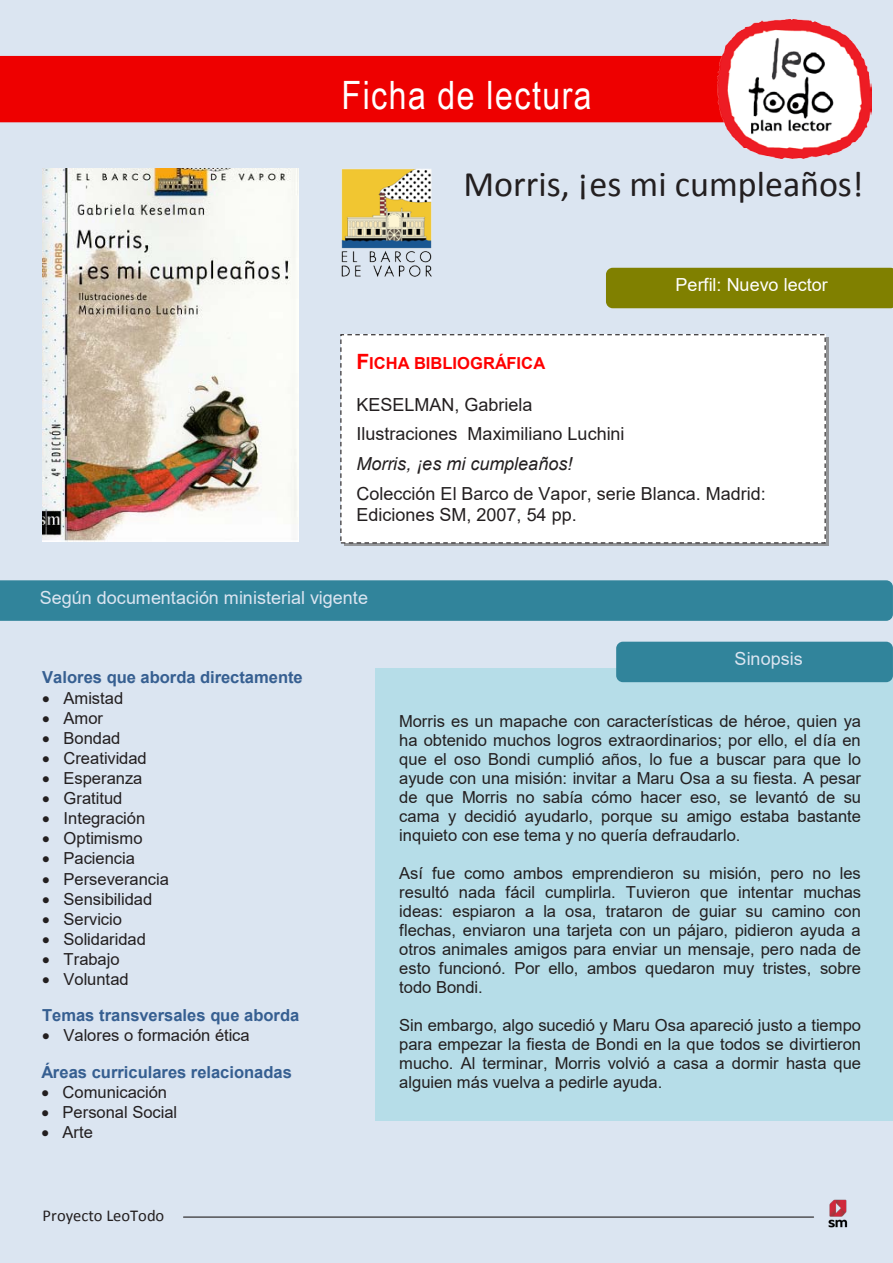
<style>
.page{position:relative;width:893px;height:1263px;background:#fff}
.page>*{position:absolute;margin:0;border:0;box-sizing:border-box;transform-origin:0 0}
.t1{font:39px "Arial Narrow";letter-spacing:.035em;color:#fff}
.t2{font:36px "Calibri";color:#231f20}
.t3{font:18px/29.7px "Arial";letter-spacing:.005em;color:#231f20}
.t4{font:18px "Arial";letter-spacing:.005em;color:#dbe5f1}
.t5{font:18px "Arial";letter-spacing:.005em;color:#fff}
.t6{font:16.5px/19px "Arial";color:#231f20;text-align:justify}
.t7{font:700 16.5px/36px "Arial";color:#365f91}
.t8{font:700 16.5px "Arial";letter-spacing:.005em;color:#f00}
.t9{font:16.5px "Calibri";color:#231f20}
.s1{font-size:21px}
.s2{font-style:italic}
.s3{color:#231f20}
.s4{font-weight:400;color:#231f20}
</style>
<div class="page">
<div style="left:0;top:1px;width:893px;height:1262px;background:#dbe5f1"></div>
<hr style="left:184px;top:1216px;width:630px;height:1px;background:#231f20">
<img style="left:42px;top:168px;width:256px;height:374px">
<div style="left:376px;top:668px;width:517px;height:452px;background:#b6dde8"></div>
<div style="left:341px;top:335px;width:484px;height:208px;background:#fff"></div>
<div style="left:606px;top:268px;width:287px;height:40px;background:#808000"></div>
<div style="left:616px;top:642px;width:277px;height:40px;background:#31849b;border-radius:7px"></div>
<div style="left:0;top:580px;width:893px;height:41px;background:#31849b"></div>
<div style="left:0;top:56px;width:718px;height:66px;background:#e00"></div>
<img style="left:718px;top:20px;width:154px;height:138px">
<img style="left:341px;top:169px;width:91px;height:107px">
<img style="left:811px;top:1199px;width:37px;height:29px">
<p class="t1" style="left:342px;top:66px;width:252px">Ficha de lectura</p>
<p class="t2" style="left:463px;top:162px;width:402px">Morris, ¡es mi cumpleaños!</p>
<p class="t5" style="left:676px;top:273px;width:154px">Perfil: Nuevo lector</p>
<p class="t8" style="left:356px;top:351px;width:190px"><span class="s1">F</span>ICHA BIBLIOGRÁFICA</p>
<p class="t3" style="left:356px;top:389px;width:411px">KESELMAN, Gabriela<br>Ilustraciones Maximiliano Luchini<br><span class="s2">Morris, ¡es mi cumpleaños!<br></span>Colección El Barco de Vapor, serie Blanca. Madrid:</p>
<p class="t3" style="left:356px;top:499px;width:222px">Ediciones SM, 2007, 54 pp.</p>
<p class="t4" style="left:40px;top:585px;width:330px">Según documentación ministerial vigente</p>
<p class="t7" style="left:42px;top:660px;width:262px">Valores que aborda directamente</p>
<p class="t6" style="left:42px;top:688px;width:83px">• Amistad</p>
<p class="t6" style="left:42px;top:708px;width:62px">• Amor</p>
<p class="t6" style="left:42px;top:728px;width:80px">• Bondad</p>
<p class="t6" style="left:42px;top:748px;width:106px">• Creatividad</p>
<p class="t6" style="left:42px;top:769px;width:102px">• Esperanza</p>
<p class="t6" style="left:42px;top:789px;width:82px">• Gratitud</p>
<p class="t6" style="left:42px;top:809px;width:104px">• Integración</p>
<p class="t6" style="left:42px;top:829px;width:102px">• Optimismo</p>
<p class="t6" style="left:42px;top:849px;width:94px">• Paciencia</p>
<p class="t6" style="left:42px;top:869px;width:128px">• Perseverancia</p>
<p class="t6" style="left:42px;top:889px;width:111px">• Sensibilidad</p>
<p class="t6" style="left:42px;top:909px;width:81px">• Servicio</p>
<p class="t6" style="left:42px;top:929px;width:105px">• Solidaridad</p>
<p class="t6" style="left:42px;top:949px;width:79px">• Trabajo</p>
<p class="t7" style="left:42px;top:961px;width:259px"><span class="s3">•</span> <span class="s4">Voluntad<br></span>Temas transversales que aborda</p>
<p class="t6" style="left:42px;top:1026px;width:209px">• Valores o formación ética</p>
<p class="t7" style="left:41px;top:1054px;width:252px">Áreas curriculares relacionadas</p>
<p class="t6" style="left:41px;top:1082px;width:127px">• Comunicación</p>
<p class="t6" style="left:41px;top:1102px;width:137px">• Personal Social</p>
<p class="t6" style="left:41px;top:1122px;width:53px">• Arte</p>
<p class="t9" style="left:43px;top:1205px;width:123px">Proyecto LeoTodo</p>
<p class="t4" style="left:735px;top:646px;width:70px">Sinopsis</p>
<p class="t6" style="left:399px;top:712px;width:463px">Morris es un mapache con características de héroe, quien ya ha obtenido muchos logros extraordinarios; por ello, el día en que el oso Bondi cumplió años, lo fue a buscar para que lo ayude con una misión: invitar a Maru Osa a su fiesta. A pesar de que Morris no sabía cómo hacer eso, se levantó de su cama y decidió ayudarlo, porque su amigo estaba bastante inquieto con ese tema y no quería defraudarlo.</p>
<p class="t6" style="left:399px;top:864px;width:463px">Así fue como ambos emprendieron su misión, pero no les resultó nada fácil cumplirla. Tuvieron que intentar muchas ideas: espiaron a la osa, trataron de guiar su camino con flechas, enviaron una tarjeta con un pájaro, pidieron ayuda a otros animales amigos para enviar un mensaje, pero nada de esto funcionó. Por ello, ambos quedaron muy tristes, sobre todo Bondi.</p>
<p class="t6" style="left:399px;top:1015px;width:463px">Sin embargo, algo sucedió y Maru Osa apareció justo a tiempo para empezar la fiesta de Bondi en la que todos se divirtieron mucho. Al terminar, Morris volvió a casa a dormir hasta que alguien más vuelva a pedirle ayuda.</p>
</div>
